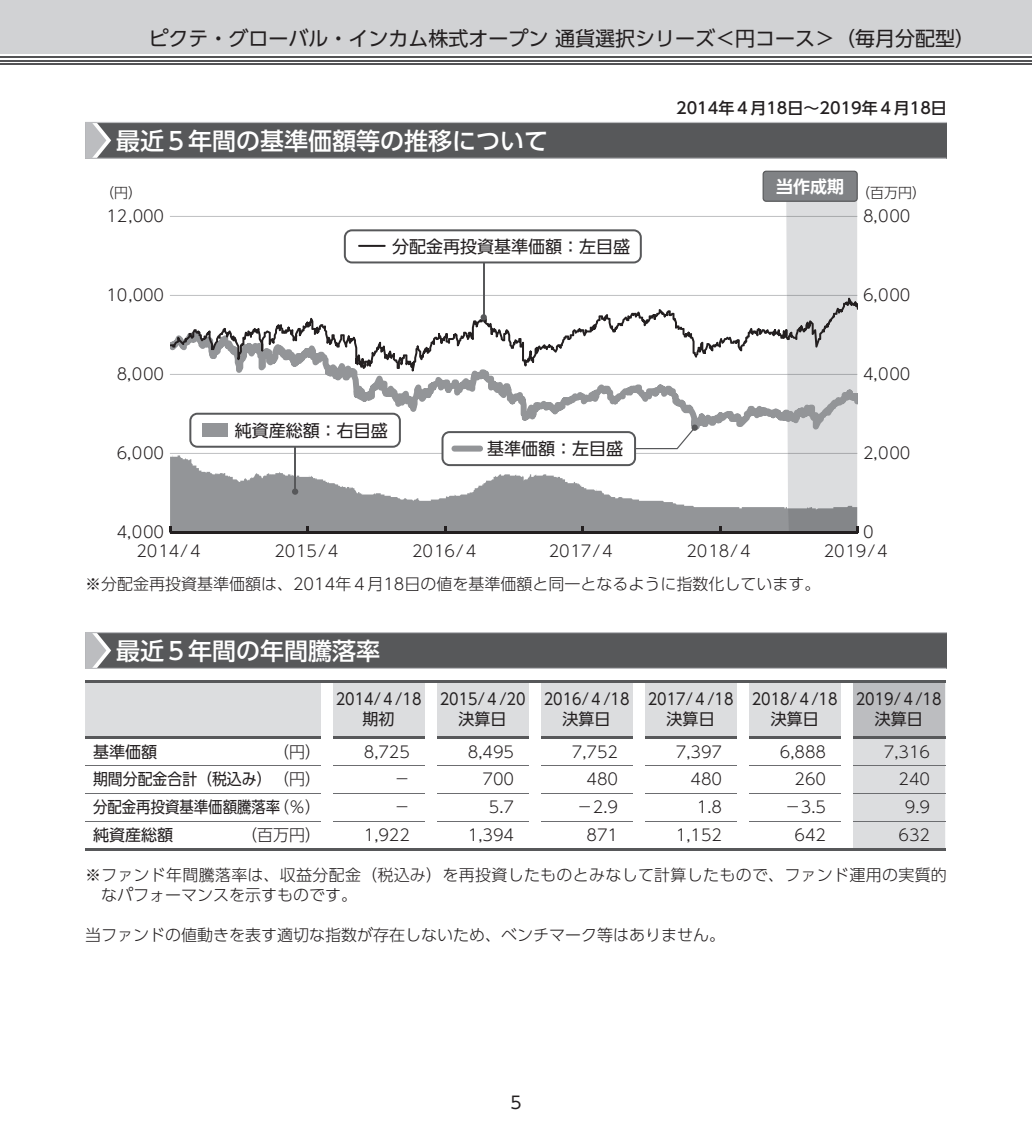
<style>
.page{position:relative;width:1032px;height:1134px;background:#fff}
.page>*{position:absolute;margin:0;border:0;box-sizing:border-box;transform-origin:0 0}
.t1{font:24px "UD Shin Go Pro Medium 90 msp RKSJ H";color:#fff}
.t2{font:20px "UD Shin Go Pro Regular 90 msp RKSJ H";color:#231f20}
.t3{font:17px "UD Shin Go Pro Regular 90 msp RKSJ H";color:#231f20}
.t4{font:16px "UD Shin Go Pro Light 90 msp RKSJ H";color:#231f20}
.t5{font:16px/20px "UD Shin Go Pro Regular 90 msp RKSJ H";color:#231f20;scale:.9 1}
.t6{font:16px/20px "UD Shin Go Pro Light 90 msp RKSJ H";letter-spacing:.02em;color:#231f20}
.t7{font:16px "UD Shin Go Pro Regular 90 msp RKSJ H";color:#231f20}
.t8{font:16px "UD Shin Go Pro Medium 90 msp RKSJ H";color:#231f20}
.t9{font:16px "UD Shin Go Pro Regular 90 msp RKSJ H";color:#231f20;scale:.93 1}
.t10{font:14px "UD Shin Go Pro Light 90 msp RKSJ H";color:#231f20}
.s1{font-family:"UD Shin Go Pro Light 90 msp RKSJ H"}
</style>
<div class="page">
<div style="left:0;top:0;width:1032px;height:54px;background:#d1d2d4"></div>
<hr style="left:0;top:63px;width:1032px;height:2px;background:#535355">
<hr style="left:0;top:60px;width:1032px;height:1px;background:#535355">
<hr style="left:0;top:56px;width:1032px;height:2px;background:#535355">
<div style="left:85px;top:122px;width:862px;height:36px;background:#57585a"></div>
<hr style="left:85px;top:158px;width:861px;height:1px;background:#bcbdc0">
<hr style="left:85px;top:122px;width:862px;height:1px;background:#bcbdc0">
<svg style="left:85px;top:123px;width:26px;height:35px"></svg>
<hr style="left:170px;top:533px;width:687px;height:1px;background:#231f20">
<svg style="left:169px;top:171px;width:689px;height:362px"></svg>
<hr style="left:358px;top:245px;width:28px;height:2px;background:#231f20">
<div style="left:85px;top:632px;width:862px;height:36px;background:#57585a"></div>
<hr style="left:85px;top:668px;width:861px;height:1px;background:#bcbdc0">
<hr style="left:85px;top:632px;width:862px;height:1px;background:#bcbdc0">
<svg style="left:85px;top:633px;width:26px;height:35px"></svg>
<svg style="left:85px;top:682px;width:860px;height:166px"></svg>
<hr style="left:85px;top:765px;width:236px;height:1px;background:#6c6d70">
<hr style="left:332px;top:765px;width:93px;height:1px;background:#6c6d70">
<hr style="left:436px;top:765px;width:93px;height:1px;background:#6c6d70">
<hr style="left:540px;top:765px;width:93px;height:1px;background:#6c6d70">
<hr style="left:644px;top:765px;width:93px;height:1px;background:#6c6d70">
<hr style="left:748px;top:765px;width:93px;height:1px;background:#6c6d70">
<hr style="left:852px;top:765px;width:93px;height:1px;background:#6c6d70">
<hr style="left:85px;top:793px;width:236px;height:1px;background:#6c6d70">
<hr style="left:332px;top:793px;width:93px;height:1px;background:#6c6d70">
<hr style="left:436px;top:793px;width:93px;height:1px;background:#6c6d70">
<hr style="left:540px;top:793px;width:93px;height:1px;background:#6c6d70">
<hr style="left:644px;top:793px;width:93px;height:1px;background:#6c6d70">
<hr style="left:748px;top:793px;width:93px;height:1px;background:#6c6d70">
<hr style="left:852px;top:793px;width:93px;height:1px;background:#6c6d70">
<hr style="left:85px;top:821px;width:236px;height:1px;background:#6c6d70">
<hr style="left:332px;top:821px;width:93px;height:1px;background:#6c6d70">
<hr style="left:436px;top:821px;width:93px;height:1px;background:#6c6d70">
<hr style="left:540px;top:821px;width:93px;height:1px;background:#6c6d70">
<hr style="left:644px;top:821px;width:93px;height:1px;background:#6c6d70">
<hr style="left:748px;top:821px;width:93px;height:1px;background:#6c6d70">
<hr style="left:852px;top:821px;width:93px;height:1px;background:#6c6d70">
<hr style="left:85px;top:736px;width:236px;height:2px;background:#57585a">
<hr style="left:332px;top:736px;width:93px;height:2px;background:#57585a">
<hr style="left:436px;top:736px;width:93px;height:2px;background:#57585a">
<hr style="left:540px;top:736px;width:93px;height:2px;background:#57585a">
<hr style="left:644px;top:736px;width:93px;height:2px;background:#57585a">
<hr style="left:748px;top:736px;width:93px;height:2px;background:#57585a">
<hr style="left:852px;top:736px;width:93px;height:2px;background:#57585a">
<div style="left:321px;top:682px;width:11px;height:27px;background:#fff"></div>
<div style="left:425px;top:682px;width:11px;height:27px;background:#fff"></div>
<div style="left:529px;top:682px;width:11px;height:27px;background:#fff"></div>
<div style="left:633px;top:682px;width:11px;height:27px;background:#fff"></div>
<div style="left:737px;top:682px;width:11px;height:27px;background:#fff"></div>
<div style="left:321px;top:709px;width:11px;height:28px;background:#fff"></div>
<div style="left:425px;top:709px;width:11px;height:28px;background:#fff"></div>
<div style="left:529px;top:709px;width:11px;height:28px;background:#fff"></div>
<div style="left:633px;top:709px;width:11px;height:28px;background:#fff"></div>
<div style="left:737px;top:709px;width:11px;height:28px;background:#fff"></div>
<div style="left:321px;top:737px;width:11px;height:28px;background:#fff"></div>
<div style="left:425px;top:737px;width:11px;height:28px;background:#fff"></div>
<div style="left:529px;top:737px;width:11px;height:28px;background:#fff"></div>
<div style="left:633px;top:737px;width:11px;height:28px;background:#fff"></div>
<div style="left:737px;top:737px;width:11px;height:28px;background:#fff"></div>
<div style="left:321px;top:765px;width:11px;height:28px;background:#fff"></div>
<div style="left:425px;top:765px;width:11px;height:28px;background:#fff"></div>
<div style="left:529px;top:765px;width:11px;height:28px;background:#fff"></div>
<div style="left:633px;top:765px;width:11px;height:28px;background:#fff"></div>
<div style="left:737px;top:765px;width:11px;height:28px;background:#fff"></div>
<div style="left:321px;top:793px;width:11px;height:28px;background:#fff"></div>
<div style="left:425px;top:793px;width:11px;height:28px;background:#fff"></div>
<div style="left:529px;top:793px;width:11px;height:28px;background:#fff"></div>
<div style="left:633px;top:793px;width:11px;height:28px;background:#fff"></div>
<div style="left:737px;top:793px;width:11px;height:28px;background:#fff"></div>
<div style="left:321px;top:821px;width:11px;height:27px;background:#fff"></div>
<div style="left:425px;top:821px;width:11px;height:27px;background:#fff"></div>
<div style="left:529px;top:821px;width:11px;height:27px;background:#fff"></div>
<div style="left:633px;top:821px;width:11px;height:27px;background:#fff"></div>
<div style="left:737px;top:821px;width:11px;height:27px;background:#fff"></div>
<div style="left:841px;top:682px;width:11px;height:166px;background:#fff"></div>
<hr style="left:85px;top:680px;width:860px;height:2px;background:#57585a">
<hr style="left:85px;top:848px;width:860px;height:2px;background:#57585a">
<p class="t2" style="left:148px;top:31px;width:828px">ピクテ・グローバル・インカム株式オープン 通貨選択シリーズ＜円コース＞（毎月分配型）</p>
<p class="t8" style="left:676px;top:102px;width:272px">2014年４月18日～2019年４月18日</p>
<h1 class="t1" style="left:116px;top:131px;width:434px">最近５年間の基準価額等の推移について</h1>
<p class="t10" style="left:100px;top:187px;width:43px">（円）</p>
<p class="t10" style="left:776px;top:187px;width:151px"><sup>当作成期</sup> （百万円）</p>
<p class="t4" style="left:107px;top:210px;width:59px">12,000</p>
<p class="t4" style="left:863px;top:210px;width:49px">8,000</p>
<p class="t3" style="left:392px;top:240px;width:239px">分配金再投資基準価額：左目盛</p>
<p class="t4" style="left:107px;top:289px;width:59px">10,000</p>
<p class="t4" style="left:863px;top:289px;width:49px">6,000</p>
<p class="t4" style="left:117px;top:368px;width:49px">8,000</p>
<p class="t4" style="left:863px;top:368px;width:49px">4,000</p>
<p class="t3" style="left:235px;top:424px;width:154px">純資産総額：右目盛</p>
<p class="t4" style="left:117px;top:447px;width:49px">6,000</p>
<p class="t3" style="left:487px;top:442px;width:138px">基準価額：左目盛</p>
<p class="t4" style="left:863px;top:447px;width:49px">2,000</p>
<p class="t4" style="left:117px;top:526px;width:49px">4,000</p>
<p class="t4" style="left:863px;top:526px;width:12px">0</p>
<p class="t4" style="left:137px;top:545px;width:68px">2014/４</p>
<p class="t4" style="left:824px;top:545px;width:68px">2019/４</p>
<p class="t4" style="left:274px;top:545px;width:68px">2015/４</p>
<p class="t4" style="left:412px;top:545px;width:68px">2016/４</p>
<p class="t4" style="left:549px;top:545px;width:68px">2017/４</p>
<p class="t4" style="left:686px;top:545px;width:68px">2018/４</p>
<p class="t4" style="left:85px;top:578px;width:737px">※分配金再投資基準価額は、2014年４月18日の値を基準価額と同一となるように指数化しています。</p>
<h1 class="t1" style="left:116px;top:641px;width:266px">最近５年間の年間騰落率</h1>
<p class="t5" style="left:363px;top:691px;width:645px;text-indent:-27px">2014/４/18 2015/４/20 2016/４/18 2017/４/18 2018/４/18 2019/４/18期初</p>
<p class="t7" style="left:459px;top:713px;width:49px">決算日</p>
<p class="t7" style="left:563px;top:713px;width:49px">決算日</p>
<p class="t7" style="left:667px;top:713px;width:49px">決算日</p>
<p class="t7" style="left:771px;top:713px;width:49px">決算日</p>
<p class="t7" style="left:875px;top:713px;width:49px">決算日</p>
<p class="t7" style="left:93px;top:746px;width:65px">基準価額</p>
<p class="t4" style="left:273px;top:746px;width:49px">（円）</p>
<p class="t4" style="left:364px;top:746px;width:48px">8,725</p>
<p class="t4" style="left:468px;top:746px;width:48px">8,495</p>
<p class="t4" style="left:572px;top:746px;width:48px">7,752</p>
<p class="t4" style="left:676px;top:746px;width:48px">7,397</p>
<p class="t4" style="left:780px;top:746px;width:48px">6,888</p>
<p class="t4" style="left:884px;top:746px;width:48px">7,316</p>
<p class="t9" style="left:93px;top:773px;width:247px">期間分配金合計（税込み）<span class="s1">（円）</span></p>
<p class="t4" style="left:394px;top:773px;width:17px">－</p>
<p class="t4" style="left:482px;top:773px;width:33px">700</p>
<p class="t4" style="left:586px;top:773px;width:33px">480</p>
<p class="t4" style="left:690px;top:773px;width:33px">480</p>
<p class="t4" style="left:794px;top:773px;width:33px">260</p>
<p class="t4" style="left:898px;top:773px;width:33px">240</p>
<p class="t5" style="left:93px;top:799px;width:255px">分配金再投資基準価額騰落率<span class="s1">（％）</span></p>
<p class="t4" style="left:394px;top:801px;width:17px">－</p>
<p class="t4" style="left:489px;top:801px;width:27px">5.7</p>
<p class="t4" style="left:577px;top:801px;width:43px">－2.9</p>
<p class="t4" style="left:697px;top:801px;width:27px">1.8</p>
<p class="t4" style="left:785px;top:801px;width:43px">－3.5</p>
<p class="t4" style="left:905px;top:801px;width:27px">9.9</p>
<p class="t7" style="left:93px;top:829px;width:81px">純資産総額</p>
<p class="t4" style="left:241px;top:829px;width:81px">（百万円）</p>
<p class="t4" style="left:364px;top:829px;width:48px">1,922</p>
<p class="t4" style="left:468px;top:829px;width:48px">1,394</p>
<p class="t4" style="left:586px;top:829px;width:33px">871</p>
<p class="t4" style="left:676px;top:829px;width:48px">1,152</p>
<p class="t4" style="left:794px;top:829px;width:33px">642</p>
<p class="t4" style="left:898px;top:829px;width:33px">632</p>
<p class="t6" style="left:101px;top:867px;width:847px;text-indent:-16px">※ ファンド年間騰落率は、収益分配金（税込み）を再投資したものとみなして計算したもので、ファンド運用の実質的なパフォーマンスを示すものです。</p>
<p class="t4" style="left:85px;top:929px;width:641px">当ファンドの値動きを表す適切な指数が存在しないため、ベンチマーク等はありません。</p>
<p class="t3" style="left:510px;top:1096px;width:13px">5</p>
</div>
